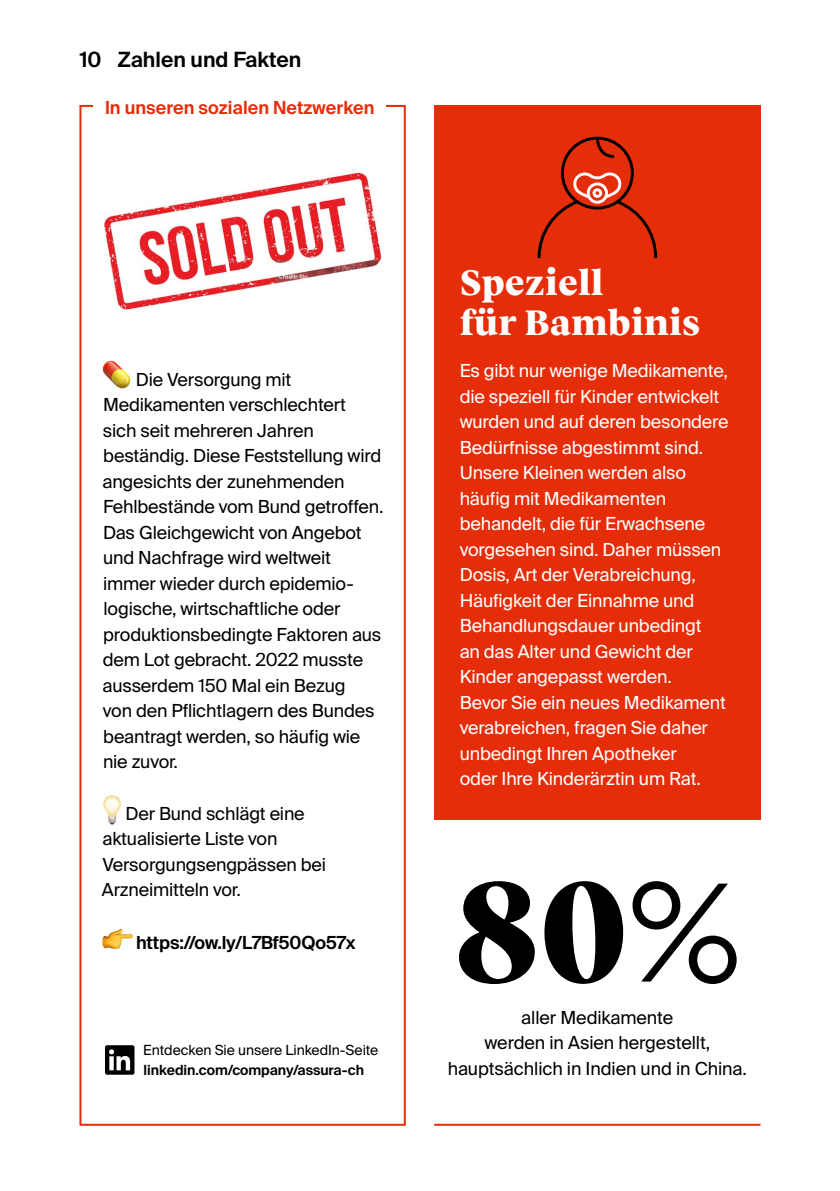
<style>
.page{position:relative;width:840px;height:1191px;background:#fff}
.page>*{position:absolute;margin:0;border:0;box-sizing:border-box;transform-origin:0 0}
.t1{font:800 144px "Vesterbro";color:#000}
.t2{font:800 36px/40px "Vesterbro";color:#fff}
.t3{font:600 21px "Suisse Intl";color:#000}
.t4{font:18px/25.6px "Suisse Intl";letter-spacing:-.01em;color:#000}
.t5{font:18px/25.6px "Suisse Intl";letter-spacing:-.01em;color:#fff}
.t6{font:600 18px "Suisse Intl";color:#e62d0a}
.t7{font:600 18px "Suisse Intl";letter-spacing:-.01em;color:#000}
.t8{font:14px "Suisse Intl";letter-spacing:-.005em;color:#000}
.t9{font:600 14px "Suisse Intl";letter-spacing:-.005em;color:#000}
</style>
<div class="page">
<div style="left:434px;top:105px;width:326px;height:714px;background:#e62d0a"></div>
<svg style="left:537px;top:136px;width:121px;height:122px"></svg>
<img style="left:104px;top:172px;width:278px;height:138px">
<div style="left:79px;top:105px;width:326px;height:1020px;border:2px solid #e62d0a"></div>
<img style="left:102px;top:360px;width:29px;height:29px">
<img style="left:103px;top:795px;width:18px;height:30px">
<img style="left:102px;top:928px;width:30px;height:21px">
<hr style="left:434px;top:1123px;width:326px;height:2px;background:#e62d0a">
<div style="left:94px;top:98px;width:292px;height:18px;background:#fff"></div>
<svg style="left:105px;top:1045px;width:29px;height:29px"></svg>
<p class="t3" style="left:80px;top:47px;width:23px">10</p>
<p class="t3" style="left:118px;top:47px;width:185px">Zahlen und Fakten</p>
<p class="t6" style="left:105px;top:97px;width:271px">In unseren sozialen Netzwerken</p>
<p class="t4" style="left:102px;top:367px;width:282px;text-indent:33px">Die Versorgung mit<br>Medikamenten verschlechtert sich seit mehreren Jahren beständig. Diese Feststellung wird angesichts der zunehmenden<br>Fehlbestände vom Bund getroffen.<br>Das Gleichgewicht von Angebot und Nachfrage wird weltweit immer wieder durch epidemio&shy;logische, wirtschaftliche oder produktionsbedingte Faktoren aus dem Lot gebracht. 2022 musste ausserdem 150 Mal ein Bezug<br>von den Pflichtlagern des Bundes beantragt werden, so häufig wie nie zuvor.</p>
<p class="t4" style="left:102px;top:800px;width:225px;text-indent:23px">Der Bund schlägt eine aktualisierte Liste von<br>Versorgungsengpässen bei<br>Arzneimitteln vor.</p>
<p class="t7" style="left:136px;top:932px;width:221px">https://ow.ly/L7Bf50Qo57x</p>
<p class="t8" style="left:143px;top:1042px;width:236px">Entdecken Sie unsere LinkedIn-Seite</p>
<p class="t9" style="left:143px;top:1061px;width:222px">linkedin.com/company/assura-ch</p>
<h2 class="t2" style="left:459px;top:261px;width:241px">Speziell<br>für Bambinis</h2>
<p class="t5" style="left:459px;top:358px;width:270px">Es gibt nur wenige Medikamente, die speziell für Kinder entwickelt wurden und auf deren besondere<br>Bedürfnisse abgestimmt sind.<br>Unsere Kleinen werden also häufig mit Medikamenten behandelt, die für Erwachsene vorgesehen sind. Daher müssen<br>Dosis, Art der Verabreichung,<br>Häufigkeit der Einnahme und<br>Behandlungsdauer unbedingt<br>an das Alter und Gewicht der<br>Kinder angepasst werden.<br>Bevor Sie ein neues Medikament verabreichen, fragen Sie daher unbedingt Ihren Apotheker<br>oder Ihre Kinderärztin um Rat.</p>
<h1 class="t1" style="left:454px;top:825px;width:287px">80%</h1>
<p class="t4" style="left:447px;top:1004px;width:301px;text-align:center">aller Medikamente<br>werden in Asien hergestellt, hauptsächlich in Indien und in China.</p>
</div>
